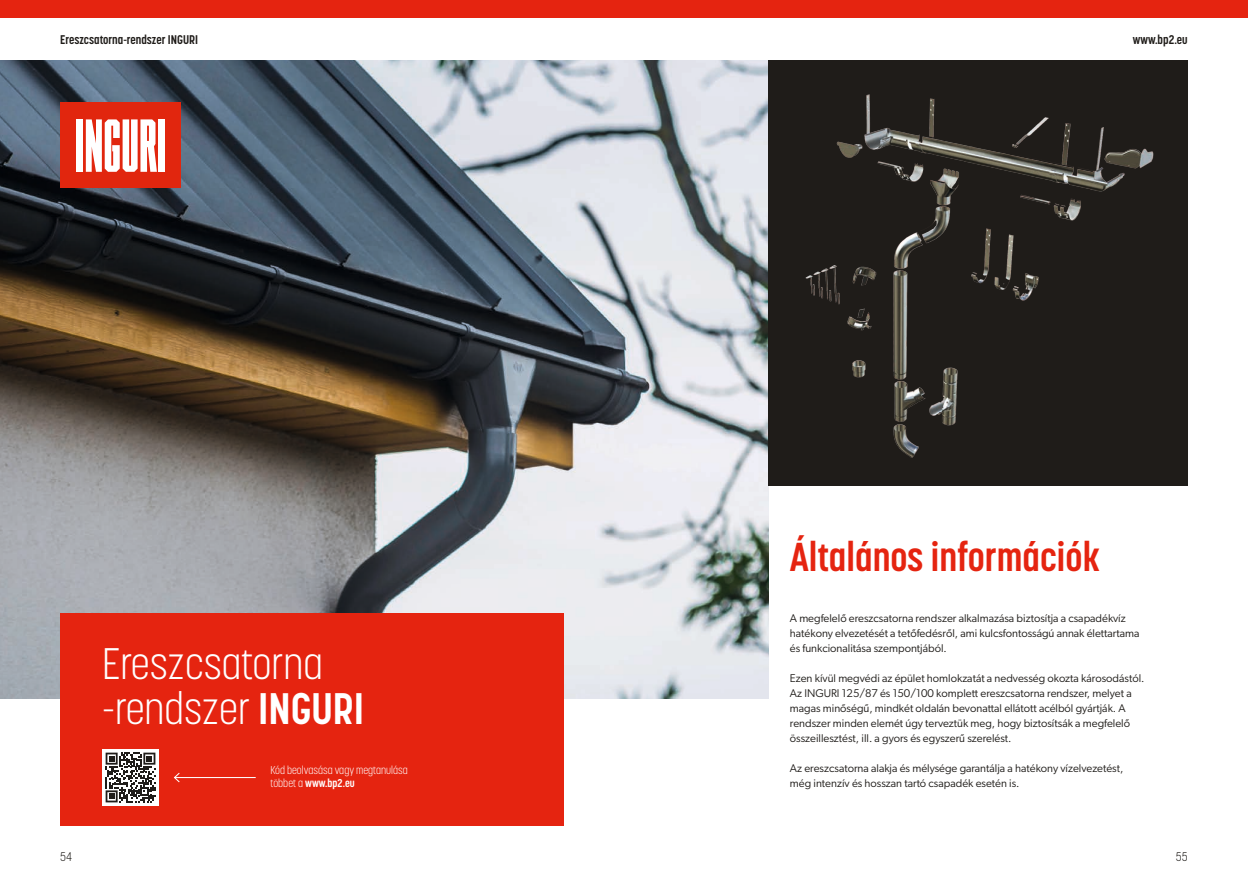
<style>
.page{position:relative;width:1248px;height:886px;background:#fff}
.page>*{position:absolute;margin:0;border:0;box-sizing:border-box;transform-origin:0 0}
.t1{font:300 43.75px/44.9px "Korolev Condensed";color:#fff}
.TYTUŁ{font:700 40px "Korolev Condensed";color:#e52410}
.t2{font:700 12.5px "Korolev Condensed";color:#1f1c19}
.t3{font:300 12.5px "Korolev Condensed";color:#1f1c19}
.t4{font:11.25px/15px "Gibson";color:#1f1c19}
.TYTUŁ-2{font:300 11.25px/13.5px "Korolev Condensed";color:#fff}
.s1{font-weight:700}
</style>
<div class="page">
<div style="left:0;top:0;width:1247px;height:18px;background:#e52410"></div>
<img style="left:0;top:60px;width:768px;height:638px">
<div style="left:60px;top:103px;width:120px;height:85px;background:#e1260e"></div>
<div style="left:76px;top:119px;width:7px;height:53px;background:#fff"></div>
<svg style="left:86px;top:119px;width:71px;height:53px"></svg>
<div style="left:158px;top:119px;width:7px;height:53px;background:#fff"></div>
<div style="left:768px;top:60px;width:419px;height:425px;background:#1f1c19"></div>
<img style="left:805px;top:94px;width:349px;height:364px">
<div style="left:60px;top:613px;width:503px;height:213px;background:#e52410"></div>
<hr style="left:174px;top:777px;width:82px;height:1px;background:#fff">
<svg style="left:173px;top:772px;width:8px;height:11px"></svg>
<div style="left:102px;top:749px;width:57px;height:57px;background:linear-gradient(to right,#fff,#fff)"></div>
<svg style="left:106px;top:752px;width:49px;height:50px;background:#7f7d7c"></svg>
<p class="t2" style="left:60px;top:32px;width:139px">Ereszcsatorna-rendszer INGURI</p>
<p class="t2" style="left:1132px;top:32px;width:56px">www.bp2.eu</p>
<p class="t1" style="left:102px;top:641px;width:263px">Ereszcsatorna -rendszer <span class="s1">INGURI</span></p>
<p class="TYTUŁ-2" style="left:270px;top:763px;width:139px">Kód beolvasása vagy megtanulása többet a <span class="s1">www.bp2.eu</span></p>
<p class="TYTUŁ" style="left:789px;top:533px;width:311px">Általános információk</p>
<p class="t4" style="left:789px;top:610px;width:351px">A megfelelő ereszcsatorna rendszer alkalmazása biztosítja a csapadékvíz hatékony elvezetését a tetőfedésről, ami kulcsfontosságú annak élettartama és funkcionalitása szempontjából.</p>
<p class="t4" style="left:789px;top:670px;width:356px">Ezen kívül megvédi az épület homlokzatát a nedvesség okozta károsodástól.</p>
<p class="t4" style="left:789px;top:685px;width:343px">Az INGURI 125/87 és 150/100 komplett ereszcsatorna rendszer, melyet a magas minőségű, mindkét oldalán bevonattal ellátott acélból gyártják. A rendszer minden elemét úgy terveztük meg, hogy biztosítsák a megfelelő összeillesztést, ill. a gyors és egyszerű szerelést.</p>
<p class="t4" style="left:789px;top:760px;width:335px">Az ereszcsatorna alakja és mélysége garantálja a hatékony vízelvezetést, még intenzív és hosszan tartó csapadék esetén is.</p>
<p class="t3" style="left:60px;top:849px;width:13px">54</p>
<p class="t3" style="left:1175px;top:849px;width:13px">55</p>
</div>
